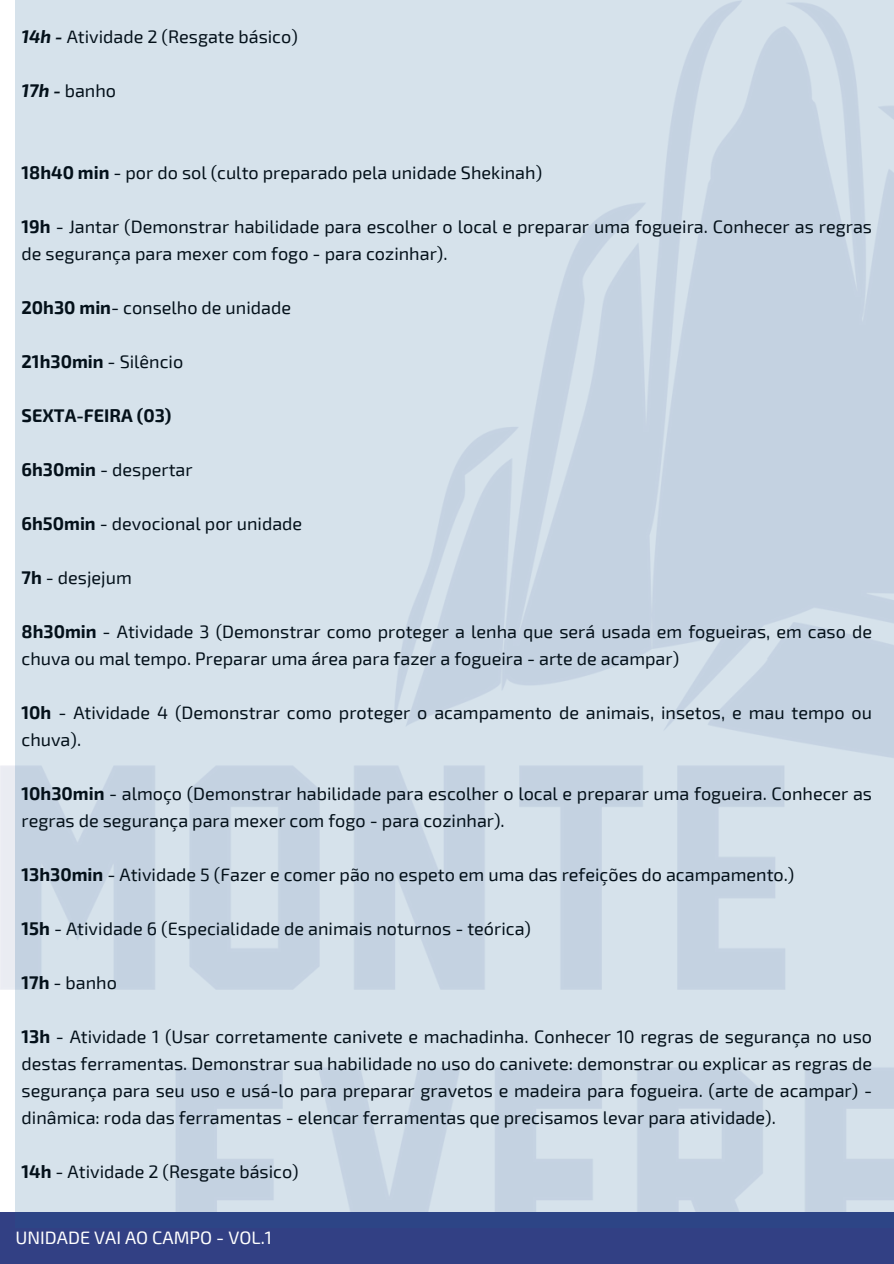
<style>
.page{position:relative;width:894px;height:1264px;background:#fff}
.page>*{position:absolute;margin:0;border:0;box-sizing:border-box;transform-origin:0 0}
.t1{font:18px/27px "Exo 2";color:#000}
.t2{font:18px "Exo 2";color:#fff}
.t3{font:700 18px "Exo 2";color:#000}
.s1{font-weight:700;font-style:italic}
.s2{font-weight:700}
</style>
<div class="page">
<div style="left:0;top:1212px;width:893px;height:51px;background:#324084"></div>
<div style="left:15px;top:0;width:878px;height:1226px;background:linear-gradient(to right,#d4e0ea,#c9d6e3)"></div>
<p class="t1" style="left:22px;top:23px;width:278px"><span class="s1">14h -</span> Atividade 2 (Resgate básico)</p>
<p class="t1" style="left:22px;top:77px;width:96px"><span class="s1">17h -</span> banho</p>
<p class="t1" style="left:22px;top:158px;width:522px"><span class="s2">18h40 min</span> - por do sol (culto preparado pela unidade Shekinah)</p>
<p class="t1" style="left:22px;top:212px;width:851px"><span class="s2">19h</span> - Jantar (Demonstrar habilidade para escolher o local e preparar uma fogueira. Conhecer as regras de segurança para mexer com fogo - para cozinhar).</p>
<p class="t1" style="left:22px;top:293px;width:271px"><span class="s2">20h30 min</span>- conselho de unidade</p>
<h1 class="t1" style="left:22px;top:347px;width:163px"><span class="s2">21h30min</span> - Silêncio</h1>
<p class="t3" style="left:22px;top:403px;width:151px">SEXTA-FEIRA (03)</p>
<p class="t1" style="left:22px;top:455px;width:172px"><span class="s2">6h30min</span> - despertar</p>
<p class="t1" style="left:22px;top:509px;width:282px"><span class="s2">6h50min</span> - devocional por unidade</p>
<p class="t1" style="left:22px;top:563px;width:112px"><span class="s2">7h</span> - desjejum</p>
<p class="t1" style="left:22px;top:617px;width:851px"><span class="s2">8h30min</span> - Atividade 3 (Demonstrar como proteger a lenha que será usada em fogueiras, em caso de chuva ou mal tempo. Preparar uma área para fazer a fogueira - arte de acampar)</p>
<p class="t1" style="left:22px;top:698px;width:851px"><span class="s2">10h</span> - Atividade 4 (Demonstrar como proteger o acampamento de animais, insetos, e mau tempo ou chuva).</p>
<p class="t1" style="left:22px;top:779px;width:851px"><span class="s2">10h30min</span> - almoço (Demonstrar habilidade para escolher o local e preparar uma fogueira. Conhecer as regras de segurança para mexer com fogo - para cozinhar).</p>
<p class="t1" style="left:22px;top:860px;width:774px"><span class="s2">13h30min</span> - Atividade 5 (Fazer e comer pão no espeto em uma das refeições do acampamento.)</p>
<p class="t1" style="left:22px;top:914px;width:511px"><span class="s2">15h</span> - Atividade 6 (Especialidade de animais noturnos - teórica)</p>
<p class="t1" style="left:22px;top:968px;width:97px"><span class="s2">17h</span> - banho</p>
<p class="t1" style="left:22px;top:1022px;width:851px;text-align:justify"><span class="s2">13h</span> - Atividade 1 (Usar corretamente canivete e machadinha. Conhecer 10 regras de segurança no uso destas ferramentas. Demonstrar sua habilidade no uso do canivete: demonstrar ou explicar as regras de segurança para seu uso e usá-lo para preparar gravetos e madeira para fogueira. (arte de acampar) - dinâmica: roda das ferramentas - elencar ferramentas que precisamos levar para atividade).</p>
<h2 class="t1" style="left:22px;top:1157px;width:279px"><span class="s2">14h</span> - Atividade 2 (Resgate básico)</h2>
<p class="t2" style="left:15px;top:1225px;width:258px">UNIDADE VAI AO CAMPO - VOL.1</p>
</div>
